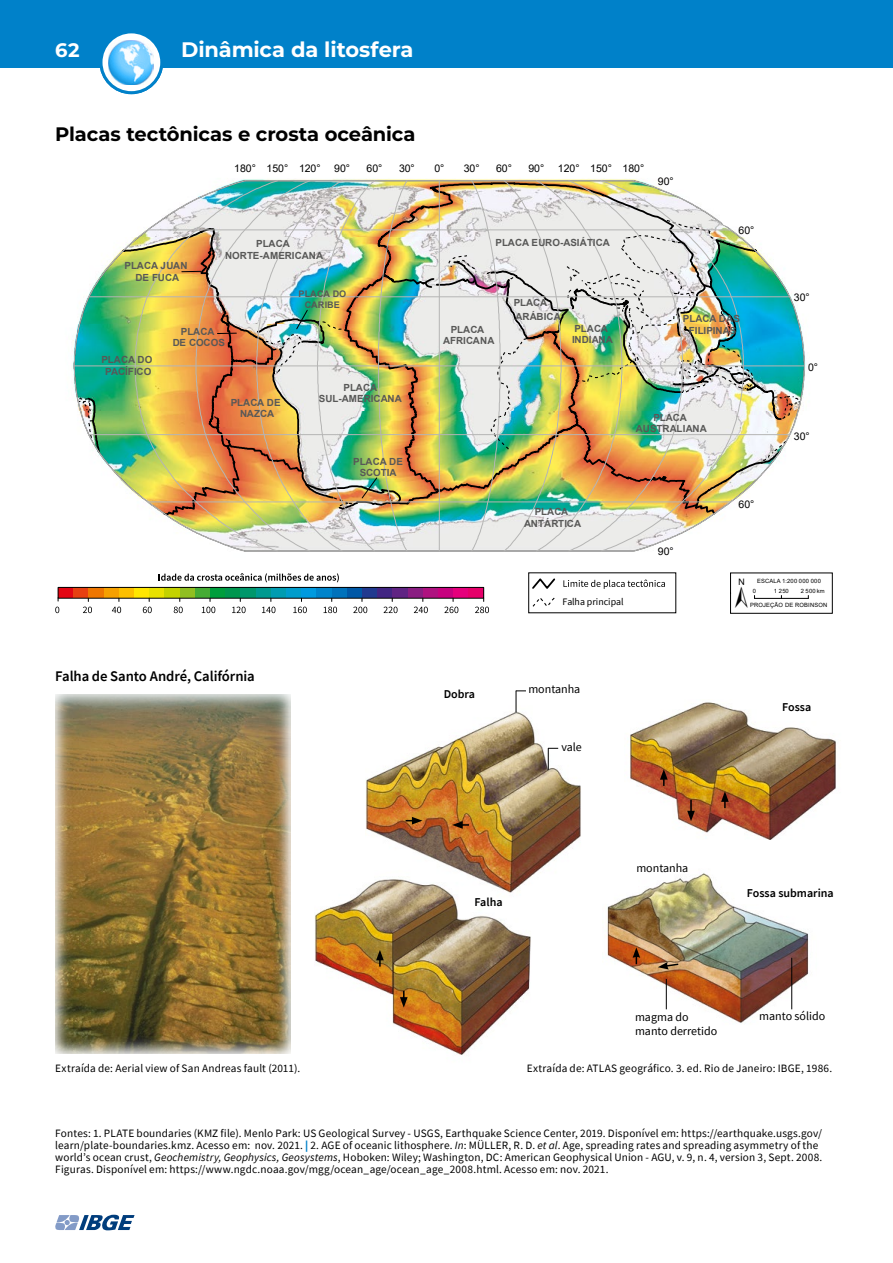
<style>
.page{position:relative;width:893px;height:1263px;background:#fff}
.page>*{position:absolute;margin:0;border:0;box-sizing:border-box;transform-origin:0 0}
.t1{font:41.85px "ESRI North";color:#000}
.t2{font:700 21px "Montserrat";letter-spacing:-.01em;color:#fff}
.t3{font:700 19.5px "Montserrat";letter-spacing:-.005em;color:#000}
.t4{font:700 19.5px "Montserrat";color:#fff}
.t5{font:600 14.7px "Source Sans Pro";letter-spacing:-.005em;color:#000}
.t6{font:12px/13.5px "Source Sans Pro";color:#000}
.t7{font:600 12px "Source Sans Pro";color:#000}
.t8{font:11.25px/12px "Source Sans Pro";letter-spacing:.015em;color:#000}
.t9{font:10.5px "Arial";letter-spacing:-.005em;color:#000}
.t10{font:9.9px "Source Sans Pro";color:#000}
.t11{font:700 9.75px/11.2px "Arial";color:#585857;text-align:center}
.t12{font:700 9.75px/11.2px "Arial";letter-spacing:-.02em;color:#585857;text-align:center}
.t13{font:700 9.15px/10.5px "Arial";color:#585857;text-align:center}
.t14{font:5.85px "Arial";letter-spacing:.02em;color:#000}
.s1{font-weight:900;color:#0081c9}
.s2{font-style:italic}
</style>
<div class="page">
<div style="left:0;top:0;width:893px;height:68px;background:#0081c9"></div>
<svg style="left:101px;top:32px;width:61px;height:61px"></svg>
<img style="left:109px;top:41px;width:44px;height:44px">
<svg style="left:109px;top:41px;width:44px;height:44px;background:#7ccdfb"></svg>
<div style="left:99px;top:30px;width:64px;height:64px;border:3px solid #0081c9;border-radius:50%"></div>
<svg style="left:55px;top:1215px;width:80px;height:15px"></svg>
<img style="left:365px;top:693px;width:216px;height:184px">
<svg style="left:516px;top:691px;width:10px;height:21px"></svg>
<svg style="left:548px;top:748px;width:10px;height:22px"></svg>
<svg style="left:452px;top:821px;width:17px;height:8px"></svg>
<svg style="left:406px;top:817px;width:16px;height:7px"></svg>
<img style="left:315px;top:859px;width:216px;height:196px">
<svg style="left:376px;top:950px;width:8px;height:16px"></svg>
<svg style="left:400px;top:991px;width:8px;height:17px"></svg>
<img style="left:74px;top:237px;width:62px;height:257px">
<hr style="left:89px;top:297px;width:701px;height:1px;background:#b5b5b4">
<hr style="left:74px;top:366px;width:730px;height:1px;background:#b5b5b4">
<hr style="left:89px;top:434px;width:701px;height:1px;background:#b5b5b4">
<hr style="left:245px;top:551px;width:388px;height:1px;background:#b5b5b4">
<img style="left:136px;top:180px;width:665px;height:371px">
<img style="left:55px;top:694px;width:236px;height:360px">
<img style="left:607px;top:873px;width:202px;height:150px">
<svg style="left:528px;top:572px;width:148px;height:41px"></svg>
<svg style="left:730px;top:572px;width:103px;height:42px"></svg>
<img style="left:630px;top:702px;width:206px;height:137px">
<svg style="left:660px;top:769px;width:8px;height:17px"></svg>
<svg style="left:721px;top:791px;width:8px;height:17px"></svg>
<svg style="left:687px;top:800px;width:8px;height:21px"></svg>
<hr style="left:666px;top:979px;width:1px;height:30px;background:#000">
<svg style="left:632px;top:947px;width:8px;height:17px"></svg>
<svg style="left:658px;top:962px;width:22px;height:7px"></svg>
<hr style="left:791px;top:958px;width:1px;height:51px;background:#000">
<svg style="left:159px;top:573px;width:180px;height:9px"></svg>
<div style="left:58px;top:587px;width:426px;height:11px;background:#e30613"></div>
<div style="left:74px;top:587px;width:410px;height:11px;background:#e74011"></div>
<div style="left:89px;top:587px;width:395px;height:11px;background:#ee7601"></div>
<div style="left:104px;top:587px;width:380px;height:11px;background:#f6a000"></div>
<div style="left:119px;top:587px;width:365px;height:11px;background:#fcbf00"></div>
<div style="left:134px;top:587px;width:350px;height:11px;background:#ffe600"></div>
<div style="left:150px;top:587px;width:334px;height:11px;background:#e8e100"></div>
<div style="left:165px;top:587px;width:319px;height:11px;background:#c3d200"></div>
<div style="left:180px;top:587px;width:304px;height:11px;background:#90bf21"></div>
<div style="left:195px;top:587px;width:289px;height:11px;background:#45ac34"></div>
<div style="left:210px;top:587px;width:274px;height:11px;background:#009e3d"></div>
<div style="left:226px;top:587px;width:258px;height:11px;background:#00964f"></div>
<div style="left:241px;top:587px;width:243px;height:11px;background:#00976b"></div>
<div style="left:256px;top:587px;width:228px;height:11px;background:#009a90"></div>
<div style="left:271px;top:587px;width:213px;height:11px;background:#009cb1"></div>
<div style="left:286px;top:587px;width:198px;height:11px;background:#009dcc"></div>
<div style="left:301px;top:587px;width:183px;height:11px;background:#009adf"></div>
<div style="left:317px;top:587px;width:167px;height:11px;background:#0084cb"></div>
<div style="left:332px;top:587px;width:152px;height:11px;background:#0072bb"></div>
<div style="left:347px;top:587px;width:137px;height:11px;background:#0058a6"></div>
<div style="left:362px;top:587px;width:122px;height:11px;background:#213a8f"></div>
<div style="left:377px;top:587px;width:107px;height:11px;background:#422683"></div>
<div style="left:393px;top:587px;width:91px;height:11px;background:#602483"></div>
<div style="left:408px;top:587px;width:76px;height:11px;background:#8a1e82"></div>
<div style="left:423px;top:587px;width:61px;height:11px;background:#af1280"></div>
<div style="left:438px;top:587px;width:46px;height:11px;background:#c7027f"></div>
<div style="left:453px;top:587px;width:31px;height:11px;background:#e6007c"></div>
<div style="left:469px;top:587px;width:15px;height:11px;background:#e6006a"></div>
<div style="left:58px;top:587px;width:426px;height:12px;border:1px solid #000"></div>
<svg style="left:55px;top:607px;width:4px;height:6px"></svg>
<svg style="left:143px;top:607px;width:9px;height:6px"></svg>
<svg style="left:232px;top:607px;width:14px;height:6px"></svg>
<svg style="left:323px;top:607px;width:14px;height:6px"></svg>
<svg style="left:83px;top:607px;width:9px;height:6px"></svg>
<svg style="left:112px;top:607px;width:9px;height:6px"></svg>
<svg style="left:174px;top:607px;width:9px;height:6px"></svg>
<svg style="left:202px;top:607px;width:13px;height:6px"></svg>
<svg style="left:262px;top:607px;width:13px;height:6px"></svg>
<svg style="left:293px;top:607px;width:14px;height:6px"></svg>
<svg style="left:353px;top:607px;width:14px;height:6px"></svg>
<svg style="left:384px;top:607px;width:14px;height:6px"></svg>
<svg style="left:414px;top:607px;width:14px;height:6px"></svg>
<svg style="left:444px;top:607px;width:14px;height:6px"></svg>
<svg style="left:475px;top:607px;width:14px;height:6px"></svg>
<h3 class="t4" style="left:55px;top:37px;width:26px">62</h3>
<h2 class="t2" style="left:181px;top:36px;width:234px">Dinâmica da litosfera</h2>
<h3 class="t3" style="left:55px;top:121px;width:362px">Placas tectônicas e crosta oceânica</h3>
<p class="t9" style="left:234px;top:161px;width:88px">180° 150° 120°</p>
<p class="t9" style="left:334px;top:161px;width:17px">90°</p>
<p class="t9" style="left:367px;top:161px;width:17px">60°</p>
<p class="t9" style="left:399px;top:161px;width:17px">30°</p>
<p class="t9" style="left:434px;top:161px;width:12px">0°</p>
<p class="t9" style="left:464px;top:161px;width:17px">30°</p>
<p class="t9" style="left:496px;top:161px;width:17px">60°</p>
<p class="t9" style="left:528px;top:161px;width:17px">90°</p>
<p class="t9" style="left:558px;top:161px;width:88px">120° 150° 180°</p>
<p class="t9" style="left:658px;top:174px;width:17px">90°</p>
<p class="t11" style="left:225px;top:238px;width:100px">PLACA<br>NORTE-AMERICANA</p>
<p class="t11" style="left:495px;top:237px;width:116px">PLACA EURO-ASIÁTICA</p>
<p class="t11" style="left:514px;top:297px;width:35px">PLACA</p>
<p class="t11" style="left:572px;top:323px;width:42px;text-align:left">PLACA<br>INDIANA</p>
<p class="t12" style="left:125px;top:260px;width:65px">PLACA JUAN<br>DE FUCA</p>
<p class="t13" style="left:299px;top:289px;width:49px">PLACA DO<br>CARIBE</p>
<p class="t11" style="left:515px;top:311px;width:47px">ARÁBICA</p>
<p class="t11" style="left:443px;top:324px;width:53px">PLACA<br>AFRICANA</p>
<p class="t11" style="left:173px;top:326px;width:54px">PLACA<br>DE COCOS</p>
<p class="t11" style="left:101px;top:354px;width:52px">PLACA DO<br>PACÍFICO</p>
<p class="t9" style="left:739px;top:223px;width:17px">60°</p>
<p class="t11" style="left:683px;top:313px;width:59px">PLACA DAS<br>FILIPINAS</p>
<p class="t11" style="left:231px;top:397px;width:51px">PLACA DE<br>NAZCA</p>
<p class="t11" style="left:319px;top:382px;width:85px">PLACA<br>SUL-AMERICANA</p>
<p class="t11" style="left:353px;top:456px;width:51px">PLACA DE<br>SCOTIA</p>
<p class="t11" style="left:524px;top:506px;width:59px">PLACA<br>ANTÁRTICA</p>
<p class="t11" style="left:636px;top:412px;width:73px">PLACA<br>AUSTRALIANA</p>
<p class="t9" style="left:658px;top:544px;width:17px">90°</p>
<p class="t9" style="left:739px;top:497px;width:17px">60°</p>
<p class="t9" style="left:794px;top:291px;width:17px">30°</p>
<p class="t9" style="left:808px;top:360px;width:12px">0°</p>
<p class="t9" style="left:794px;top:429px;width:17px">30°</p>
<h3 class="t5" style="left:55px;top:666px;width:201px">Falha de Santo André, Califórnia</h3>
<p class="t7" style="left:444px;top:686px;width:33px">Dobra</p>
<p class="t10" style="left:563px;top:596px;width:63px">Falha principal</p>
<p class="t6" style="left:528px;top:682px;width:54px">montanha</p>
<p class="t6" style="left:561px;top:740px;width:22px">vale</p>
<h1 class="t1" style="left:735px;top:569px;width:14px">±</h1>
<p class="t14" style="left:757px;top:577px;width:65px">ESCALA 1:200 000 000</p>
<p class="t14" style="left:753px;top:587px;width:5px">0</p>
<p class="t14" style="left:774px;top:587px;width:16px">1 250</p>
<p class="t14" style="left:801px;top:587px;width:25px">2 500 km</p>
<p class="t14" style="left:750px;top:601px;width:79px">PROJEÇÃO DE ROBINSON</p>
<p class="t7" style="left:782px;top:699px;width:31px">Fossa</p>
<p class="t7" style="left:475px;top:894px;width:30px">Falha</p>
<p class="t6" style="left:636px;top:861px;width:54px">montanha</p>
<p class="t7" style="left:747px;top:885px;width:88px">Fossa submarina</p>
<p class="t6" style="left:635px;top:1010px;width:84px">magma do manto derretido</p>
<p class="t6" style="left:759px;top:1010px;width:68px">manto sólido</p>
<p class="t8" style="left:55px;top:1062px;width:247px">Extraída de: Aerial view of San Andreas fault (2011).</p>
<p class="t8" style="left:527px;top:1062px;width:307px">Extraída de: ATLAS geográfico. 3. ed. Rio de Janeiro: IBGE, 1986.</p>
<p class="t8" style="left:55px;top:1128px;width:769px">Fontes: 1. PLATE boundaries (KMZ file). Menlo Park: US Geological Survey - USGS, Earthquake Science Center, 2019. Disponível em: https://earthquake.usgs.gov/ learn/plate-boundaries.kmz. Acesso em: nov. 2021. <span class="s1">|</span> 2. AGE of oceanic lithosphere. <span class="s2">In</span>: MÜLLER, R. D. <span class="s2">et al</span>. Age, spreading rates and spreading asymmetry of the world’s ocean crust, <span class="s2">Geochemistry, Geophysics, Geosystems</span>, Hoboken: Wiley; Washington, DC: American Geophysical Union - AGU, v. 9, n. 4, version 3, Sept. 2008.<br>Figuras. Disponível em: https://www.ngdc.noaa.gov/mgg/ocean_age/ocean_age_2008.html. Acesso em: nov. 2021.</p>
</div>
